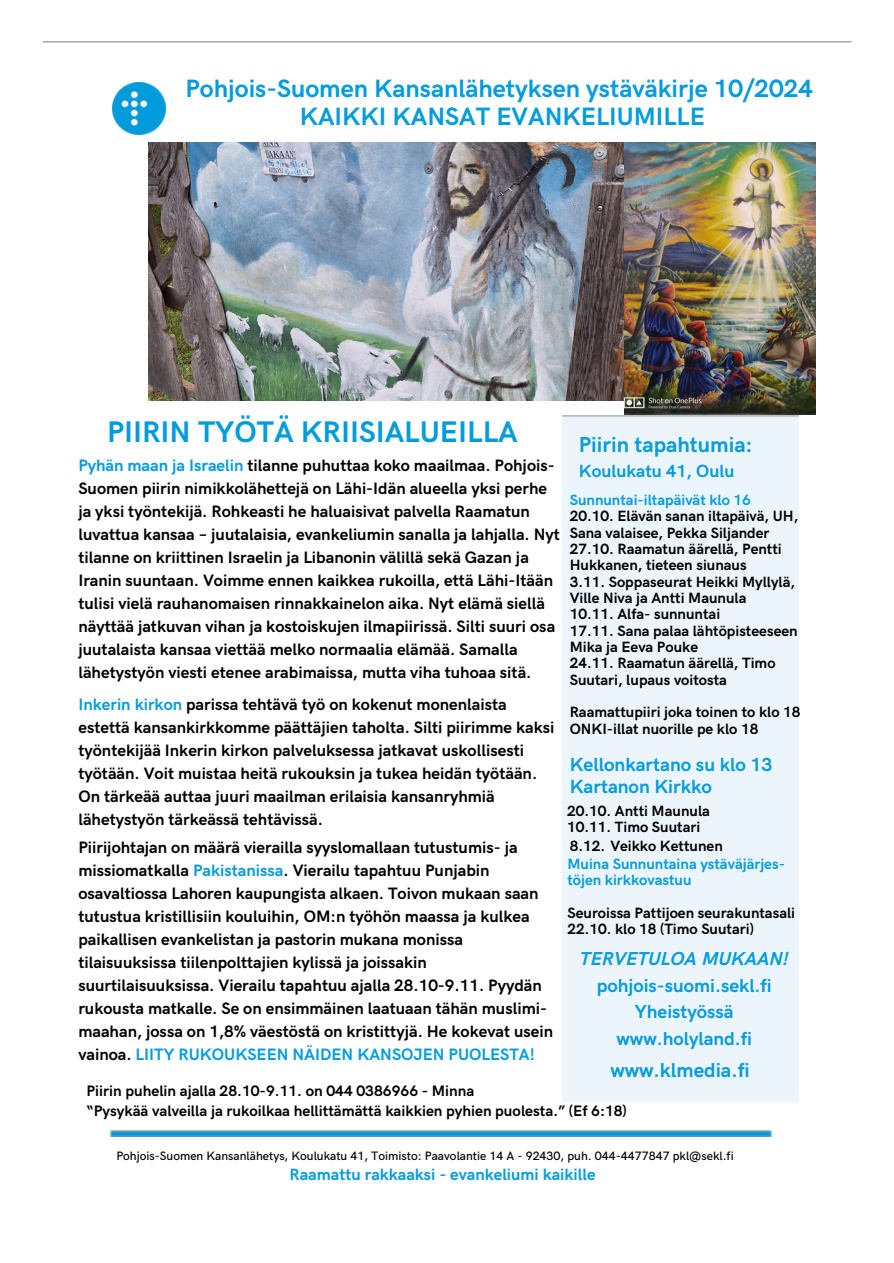
<style>
.page{position:relative;width:894px;height:1263px;background:#fff}
.page>*{position:absolute;margin:0;border:0;box-sizing:border-box;transform-origin:0 0}
.t1{font:700 29.85px "HK Grotesk";color:#009cde}
.t2{font:700 25.2px "HK Grotesk";color:#009cde}
.t3{font:700 21.75px "HK Grotesk";color:#009cde}
.t4{font:700 20.1px "HK Grotesk";color:#009cde}
.t5{font:700 19.05px/21.5px "HK Grotesk";color:#009cde}
.t6{font:700 18.75px/26.5px "HK Grotesk";color:#009cde;text-align:center}
.t7{font:700 17.7px "HK Grotesk";color:#009cde}
.t8{font:700 16.5px/23px "HK Grotesk";color:#000}
.t9{font:700 16.5px "HK Grotesk";color:#009cde}
.t10{font:700 15.15px "HK Grotesk";color:#000}
.t11{font:700 15px/16.4px "HK Grotesk";color:#000}
.t12{font:700 15px "HK Grotesk";color:#009cde}
.t13{font:700 14.85px/16.4px "HK Grotesk";color:#000}
.t14{font:700 14.85px/16.4px "HK Grotesk";color:#009cde}
.t15{font:500 12.15px "HK Grotesk";color:#000}
.s1{color:#009cde}
.s2{font-style:italic}
</style>
<div class="page">
<img style="left:43px;top:42px;width:808px;height:1095px">
<div style="left:562px;top:415px;width:236px;height:689px;background:#edf5fc"></div>
<img style="left:111px;top:1131px;width:660px;height:6px">
<img style="left:112px;top:82px;width:53px;height:53px">
<img style="left:149px;top:143px;width:475px;height:257px">
<img style="left:624px;top:143px;width:190px;height:272px">
<p class="t2" style="left:185px;top:75px;width:628px">Pohjois-Suomen Kansanlähetyksen ystäväkirje 10/2024</p>
<p class="t2" style="left:300px;top:102px;width:406px">KAIKKI KANSAT EVANKELIUMILLE</p>
<p class="t1" style="left:107px;top:415px;width:412px">PIIRIN TYÖTÄ KRIISIALUEILLA</p>
<p class="t3" style="left:578px;top:432px;width:175px">Piirin tapahtumia:</p>
<p class="t7" style="left:578px;top:462px;width:157px">Koulukatu 41, Oulu</p>
<p class="t8" style="left:78px;top:455px;width:483px"><span class="s1">Pyhän maan ja Israelin</span> tilanne puhuttaa koko maailmaa. Pohjois-Suomen piirin nimikkolähettejä on Lähi-Idän alueella yksi perhe ja yksi työntekijä. Rohkeasti he haluaisivat palvella Raamatun luvattua kansaa – juutalaisia, evankeliumin sanalla ja lahjalla. Nyt tilanne on kriittinen Israelin ja Libanonin välillä sekä Gazan ja Iranin suuntaan. Voimme ennen kaikkea rukoilla, että Lähi-Itään tulisi vielä rauhanomaisen rinnakkainelon aika. Nyt elämä siellä näyttää jatkuvan vihan ja kostoiskujen ilmapiirissä. Silti suuri osa juutalaista kansaa viettää melko normaalia elämää. Samalla lähetystyön viesti etenee arabimaissa, mutta viha tuhoaa sitä.</p>
<p class="t8" style="left:78px;top:694px;width:477px"><span class="s1">Inkerin kirkon</span> parissa tehtävä työ on kokenut monenlaista estettä kansankirkkomme päättäjien taholta. Silti piirimme kaksi työntekijää Inkerin kirkon palveluksessa jatkavat uskollisesti työtään. Voit muistaa heitä rukouksin ja tukea heidän työtään.<br>On tärkeää auttaa juuri maailman erilaisia kansanryhmiä lähetystyön tärkeässä tehtävissä.</p>
<p class="t8" style="left:78px;top:837px;width:476px">Piirijohtajan on määrä vierailla syyslomallaan tutustumis- ja missiomatkalla <span class="s1">Pakistanissa</span>. Vierailu tapahtuu Punjabin osavaltiossa Lahoren kaupungista alkaen. Toivon mukaan saan tutustua kristillisiin kouluihin, OM:n työhön maassa ja kulkea paikallisen evankelistan ja pastorin mukana monissa tilaisuuksissa tiilenpolttajien kylissä ja joissakin suurtilaisuuksissa. Vierailu tapahtuu ajalla 28.10-9.11. Pyydän rukousta matkalle. Se on ensimmäinen laatuaan tähän muslimi&shy;maahan, jossa on 1,8% väestöstä on kristittyjä. He kokevat usein vainoa. <span class="s1">LIITY RUKOUKSEEN NÄIDEN KANSOJEN PUOLESTA!</span></p>
<p class="t10" style="left:87px;top:1082px;width:389px">Piirin puhelin ajalla 28.10-9.11. on 044 0386966 - Minna</p>
<p class="t10" style="left:87px;top:1103px;width:541px">“Pysykää valveilla ja rukoilkaa hellittämättä kaikkien pyhien puolesta.” (Ef 6:18)</p>
<p class="t12" style="left:569px;top:491px;width:183px">Sunnuntai-iltapäivät klo 16</p>
<p class="t11" style="left:569px;top:509px;width:230px">20.10. Elävän sanan iltapäivä, UH,<br>Sana valaisee, Pekka Siljander<br>27.10. Raamatun äärellä, Pentti<br>Hukkanen, tieteen siunaus</p>
<p class="t11" style="left:569px;top:574px;width:227px">3.11. Soppaseurat Heikki Myllylä,<br>Ville Niva ja Antti Maunula</p>
<p class="t11" style="left:569px;top:607px;width:152px">10.11. Alfa- sunnuntai</p>
<p class="t11" style="left:569px;top:623px;width:229px">17.11. Sana palaa lähtöpisteeseen<br>Mika ja Eeva Pouke</p>
<p class="t11" style="left:569px;top:656px;width:207px">24.11. Raamatun äärellä, Timo<br>Suutari, lupaus voitosta</p>
<p class="t11" style="left:569px;top:704px;width:232px">Raamattupiiri joka toinen to klo 18</p>
<p class="t11" style="left:569px;top:721px;width:190px">ONKI-illat nuorille pe klo 18</p>
<p class="t5" style="left:569px;top:755px;width:204px">Kellonkartano su klo 13<br>Kartanon Kirkko</p>
<p class="t11" style="left:567px;top:803px;width:144px">20.10. Antti Maunula<br>10.11. Timo Suutari</p>
<p class="t11" style="left:569px;top:838px;width:154px">8.12. Veikko Kettunen</p>
<p class="t14" style="left:567px;top:856px;width:219px">Muina Sunnuntaina ystäväjärjes&shy;töjen kirkkovastuu</p>
<p class="t13" style="left:567px;top:905px;width:229px">Seuroissa Pattijoen seurakuntasali<br>22.10. klo 18 (Timo Suutari)</p>
<p class="t6" style="left:579px;top:946px;width:210px"><span class="s2">TERVETULOA MUKAAN! </span>pohjois-suomi.sekl.fi</p>
<p class="t6" style="left:634px;top:999px;width:100px">Yheistyössä</p>
<p class="t6" style="left:616px;top:1026px;width:137px">www.holyland.fi</p>
<p class="t4" style="left:610px;top:1059px;width:141px">www.klmedia.fi</p>
<p class="t15" style="left:116px;top:1149px;width:618px">Pohjois-Suomen Kansanlähetys, Koulukatu 41, Toimisto: Paavolantie 14 A - 92430, puh. 044-4477847 pkl@sekl.fi</p>
<p class="t9" style="left:289px;top:1165px;width:307px">Raamattu rakkaaksi - evankeliumi kaikille</p>
</div>
